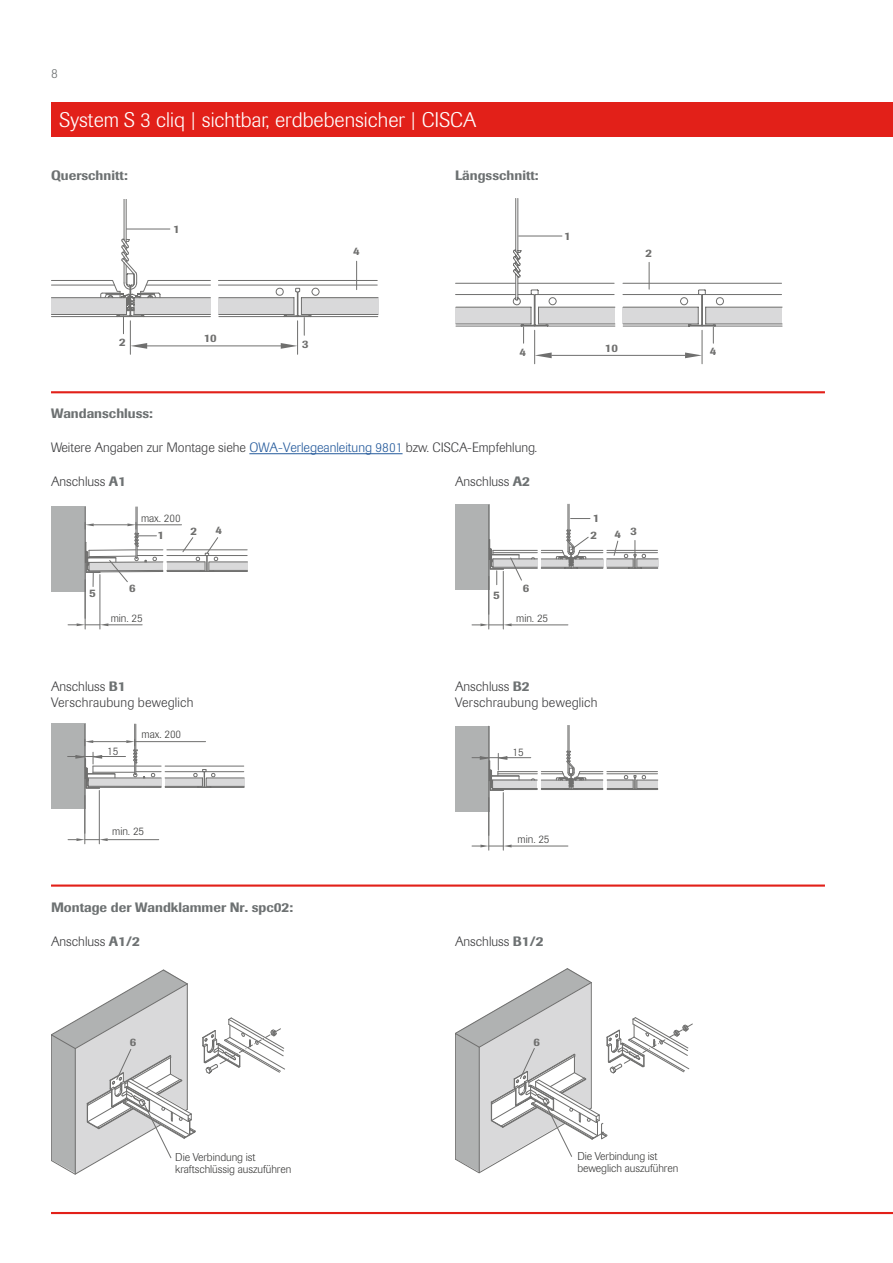
<style>
.page{position:relative;width:893px;height:1263px;background:#fff}
.page>*{position:absolute;margin:0;border:0;box-sizing:border-box;transform-origin:0 0}
.t1{font:300 21px "Imago Pro";color:#fff}
.t2{font:300 13.5px/16.5px "Imago Pro";color:#3c3c3e}
.t3{font:500 13.5px "Imago Pro";color:#6d7172}
.t4{font:300 13.5px "Imago Pro";color:#6d7172}
.t5{font:300 11.25px/12px "Imago Pro";letter-spacing:-.005em;color:#3b3b3a}
.t6{font:500 11.25px/16.4px "Imago Pro";color:#6f6f6e}
.s1{color:#23599b}
.s2{font-weight:500;color:#6d7172}
</style>
<div class="page">
<hr style="left:249px;top:453px;width:154px;height:1px;background:#23599b">
<hr style="left:51px;top:391px;width:774px;height:2px;background:#e22019">
<hr style="left:51px;top:884px;width:774px;height:3px;background:#e22019">
<div style="left:51px;top:102px;width:842px;height:34px;background:#e22019"></div>
<hr style="left:51px;top:1212px;width:842px;height:2px;background:#e22019">
<hr style="left:534px;top:330px;width:1px;height:34px;background:#6f6f6e">
<hr style="left:702px;top:330px;width:1px;height:34px;background:#6f6f6e">
<hr style="left:552px;top:355px;width:133px;height:1px;background:#6f6f6e">
<svg style="left:535px;top:352px;width:17px;height:6px"></svg>
<svg style="left:685px;top:352px;width:17px;height:6px"></svg>
<svg style="left:455px;top:198px;width:327px;height:145px"></svg>
<div style="left:301px;top:298px;width:78px;height:17px;background:#d9d9da"></div>
<hr style="left:147px;top:346px;width:134px;height:1px;background:#6f6f6e">
<hr style="left:297px;top:321px;width:1px;height:33px;background:#6f6f6e">
<hr style="left:130px;top:321px;width:1px;height:33px;background:#6f6f6e">
<svg style="left:130px;top:343px;width:17px;height:6px"></svg>
<svg style="left:281px;top:343px;width:16px;height:6px"></svg>
<svg style="left:51px;top:200px;width:160px;height:134px"></svg>
<hr style="left:127px;top:229px;width:43px;height:1px;background:#6f6f6e">
<svg style="left:218px;top:261px;width:160px;height:74px"></svg>
<div style="left:51px;top:507px;width:34px;height:85px;background:#b0b2b2"></div>
<div style="left:167px;top:562px;width:38px;height:8px;background:#d9d9da"></div>
<hr style="left:100px;top:574px;width:1px;height:55px;background:#6f6f6e">
<hr style="left:85px;top:580px;width:1px;height:49px;background:#6f6f6e">
<hr style="left:108px;top:624px;width:34px;height:1px;background:#6f6f6e">
<svg style="left:68px;top:623px;width:40px;height:3px"></svg>
<hr style="left:136px;top:524px;width:46px;height:1px;background:#6f6f6e">
<hr style="left:167px;top:571px;width:33px;height:1px;background:#6f6f6e">
<hr style="left:167px;top:555px;width:39px;height:1px;background:#6f6f6e">
<hr style="left:167px;top:549px;width:80px;height:1px;background:#6f6f6e">
<hr style="left:167px;top:562px;width:38px;height:1px;background:#6f6f6e">
<hr style="left:167px;top:570px;width:38px;height:1px;background:#6f6f6e">
<svg style="left:182px;top:537px;width:66px;height:35px"></svg>
<svg style="left:85px;top:507px;width:79px;height:79px"></svg>
<div style="left:455px;top:505px;width:34px;height:85px;background:#b0b2b2"></div>
<div style="left:493px;top:558px;width:44px;height:9px;background:#d9d9da"></div>
<hr style="left:488px;top:505px;width:1px;height:109px;background:#6f6f6e">
<hr style="left:503px;top:571px;width:1px;height:58px;background:#6f6f6e">
<hr style="left:488px;top:576px;width:1px;height:53px;background:#6f6f6e">
<hr style="left:512px;top:625px;width:56px;height:1px;background:#6f6f6e">
<svg style="left:472px;top:623px;width:40px;height:3px"></svg>
<hr style="left:493px;top:568px;width:44px;height:1px;background:#6f6f6e">
<hr style="left:493px;top:567px;width:44px;height:1px;background:#6f6f6e">
<hr style="left:493px;top:559px;width:44px;height:1px;background:#6f6f6e">
<hr style="left:493px;top:550px;width:44px;height:1px;background:#6f6f6e">
<hr style="left:493px;top:552px;width:44px;height:1px;background:#6f6f6e">
<svg style="left:531px;top:557px;width:4px;height:3px"></svg>
<svg style="left:541px;top:504px;width:117px;height:65px"></svg>
<svg style="left:489px;top:539px;width:33px;height:46px"></svg>
<div style="left:51px;top:724px;width:34px;height:85px;background:#b0b2b2"></div>
<div style="left:165px;top:778px;width:38px;height:8px;background:#d9d9da"></div>
<hr style="left:85px;top:724px;width:1px;height:109px;background:#6f6f6e">
<hr style="left:99px;top:790px;width:1px;height:54px;background:#6f6f6e">
<hr style="left:85px;top:795px;width:1px;height:49px;background:#6f6f6e">
<hr style="left:108px;top:839px;width:51px;height:1px;background:#6f6f6e">
<svg style="left:68px;top:838px;width:40px;height:3px"></svg>
<hr style="left:135px;top:741px;width:71px;height:1px;background:#6f6f6e">
<hr style="left:165px;top:787px;width:33px;height:1px;background:#6f6f6e">
<hr style="left:165px;top:771px;width:38px;height:1px;background:#6f6f6e">
<hr style="left:165px;top:766px;width:79px;height:1px;background:#6f6f6e">
<hr style="left:165px;top:778px;width:37px;height:1px;background:#6f6f6e">
<hr style="left:165px;top:786px;width:37px;height:1px;background:#6f6f6e">
<svg style="left:193px;top:769px;width:51px;height:19px"></svg>
<svg style="left:68px;top:724px;width:93px;height:65px"></svg>
<div style="left:455px;top:726px;width:34px;height:85px;background:#b0b2b2"></div>
<div style="left:493px;top:780px;width:44px;height:8px;background:#d9d9da"></div>
<hr style="left:488px;top:726px;width:1px;height:109px;background:#6f6f6e">
<hr style="left:503px;top:792px;width:1px;height:58px;background:#6f6f6e">
<hr style="left:488px;top:797px;width:1px;height:53px;background:#6f6f6e">
<hr style="left:512px;top:846px;width:56px;height:1px;background:#6f6f6e">
<svg style="left:472px;top:845px;width:40px;height:2px"></svg>
<hr style="left:493px;top:789px;width:44px;height:1px;background:#6f6f6e">
<hr style="left:493px;top:788px;width:44px;height:1px;background:#6f6f6e">
<hr style="left:493px;top:780px;width:44px;height:1px;background:#6f6f6e">
<hr style="left:498px;top:771px;width:39px;height:1px;background:#6f6f6e">
<hr style="left:498px;top:773px;width:39px;height:1px;background:#6f6f6e">
<svg style="left:541px;top:725px;width:117px;height:65px"></svg>
<svg style="left:472px;top:753px;width:63px;height:38px"></svg>
<svg style="left:202px;top:1017px;width:83px;height:57px"></svg>
<svg style="left:51px;top:969px;width:145px;height:206px"></svg>
<svg style="left:455px;top:968px;width:238px;height:205px"></svg>
<p class="t4" style="left:51px;top:65px;width:8px">8</p>
<h1 class="t1" style="left:60px;top:106px;width:418px">System S 3 cliq | sichtbar, erdbebensicher | CISCA</h1>
<p class="t3" style="left:51px;top:167px;width:78px">Querschnitt:</p>
<p class="t3" style="left:455px;top:167px;width:85px">Längsschnitt:</p>
<p class="t6" style="left:173px;top:221px;width:8px">1</p>
<p class="t6" style="left:353px;top:243px;width:8px">4</p>
<p class="t6" style="left:564px;top:227px;width:8px">1</p>
<p class="t6" style="left:645px;top:244px;width:8px">2</p>
<p class="t6" style="left:204px;top:330px;width:15px">10</p>
<p class="t6" style="left:119px;top:334px;width:8px">2</p>
<p class="t6" style="left:302px;top:335px;width:8px">3</p>
<p class="t3" style="left:51px;top:405px;width:103px">Wandanschluss:</p>
<p class="t6" style="left:605px;top:340px;width:15px">10</p>
<p class="t6" style="left:519px;top:344px;width:8px">4</p>
<p class="t6" style="left:710px;top:343px;width:8px">4</p>
<p class="t2" style="left:51px;top:439px;width:488px">Weitere Angaben zur Montage siehe <span class="s1">OWA-Verlegeanleitung 9801</span> bzw. CISCA-Empfehlung.</p>
<p class="t2" style="left:51px;top:473px;width:77px">Anschluss <span class="s2">A1</span></p>
<p class="t2" style="left:455px;top:473px;width:77px">Anschluss <span class="s2">A2</span></p>
<p class="t5" style="left:141px;top:512px;width:41px">max. 200</p>
<p class="t6" style="left:158px;top:527px;width:8px">1</p>
<p class="t6" style="left:190px;top:523px;width:8px">2</p>
<p class="t6" style="left:215px;top:522px;width:8px">4</p>
<p class="t6" style="left:89px;top:585px;width:8px">5</p>
<p class="t6" style="left:129px;top:580px;width:8px">6</p>
<p class="t5" style="left:111px;top:611px;width:33px">min. 25</p>
<p class="t6" style="left:493px;top:586px;width:8px">5</p>
<p class="t6" style="left:523px;top:579px;width:8px">6</p>
<p class="t5" style="left:516px;top:612px;width:33px">min. 25</p>
<p class="t6" style="left:590px;top:510px;width:11px">1<br>2</p>
<p class="t6" style="left:615px;top:524px;width:24px">4 3</p>
<p class="t2" style="left:51px;top:677px;width:144px">Anschluss <span class="s2">B1<br></span>Verschraubung beweglich</p>
<p class="t5" style="left:107px;top:745px;width:13px">15</p>
<p class="t5" style="left:142px;top:728px;width:41px">max. 200</p>
<p class="t2" style="left:455px;top:677px;width:144px">Anschluss <span class="s2">B2<br></span>Verschraubung beweglich</p>
<p class="t5" style="left:512px;top:746px;width:13px">15</p>
<p class="t5" style="left:112px;top:825px;width:33px">min. 25</p>
<p class="t3" style="left:51px;top:898px;width:244px">Montage der Wandklammer Nr. spc02:</p>
<p class="t2" style="left:51px;top:932px;width:90px">Anschluss <span class="s2">A1/2</span></p>
<p class="t5" style="left:518px;top:833px;width:33px">min. 25</p>
<p class="t2" style="left:455px;top:932px;width:90px">Anschluss <span class="s2">B1/2</span></p>
<p class="t6" style="left:130px;top:1034px;width:8px">6</p>
<p class="t6" style="left:534px;top:1033px;width:8px">6</p>
<p class="t5" style="left:175px;top:1151px;width:117px">Die Verbindung ist kraftschlüssig auszuführen</p>
<p class="t5" style="left:577px;top:1150px;width:103px">Die Verbindung ist beweglich auszuführen</p>
</div>
